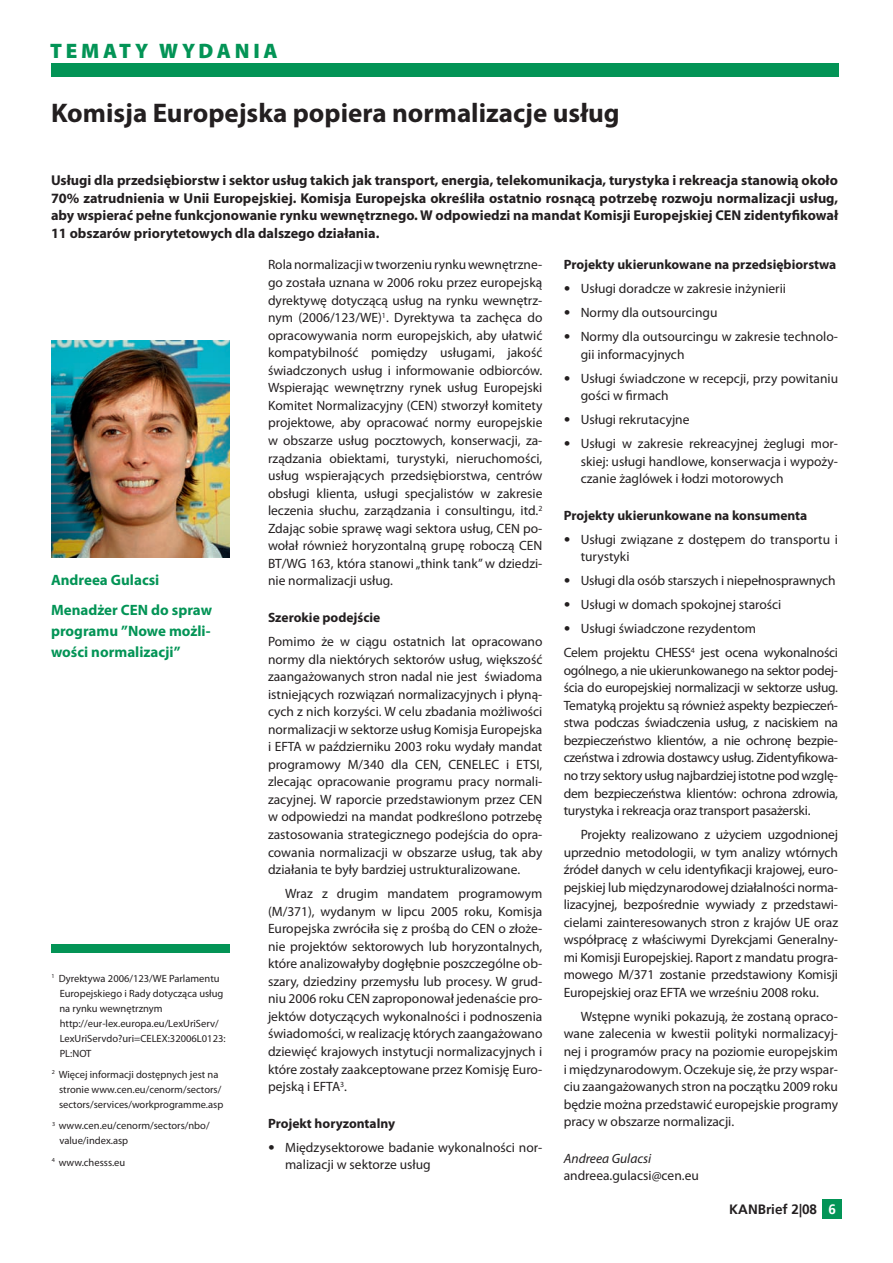
<style>
.page{position:relative;width:893px;height:1263px;background:#fff}
.page>*{position:absolute;margin:0;border:0;box-sizing:border-box;transform-origin:0 0}
.t1{font:700 27px "Myriad Pro";color:#231f20}
.t2{font:900 21px "Myriad Pro";letter-spacing:.18em;color:#039456}
.t3{font:700 15px/29.5px "Myriad Pro";color:#039456}
.t4{font:700 14.25px/17.5px "Myriad Pro";color:#231f20;text-align:justify}
.t5{font:13.5px/17.5px "Myriad Pro";color:#231f20;text-align:justify}
.t6{font:700 13.5px "Myriad Pro";color:#231f20}
.t7{font:13.5px/24px "Myriad Pro";letter-spacing:-.02em;color:#231f20}
.t8{font:italic 13.5px "Myriad Pro";color:#231f20}
.t9{font:700 13.5px "Frutiger 65";color:#231f20}
.t10{font:10.5px/15px "Myriad Pro";color:#231f20}
.s1{font-family:"Frutiger 45";font-weight:300}
.s2{color:#fff}
</style>
<div class="page">
<div style="left:51px;top:64px;width:787px;height:13px;background:#039456"></div>
<div style="left:822px;top:1199px;width:20px;height:20px;background:#039456"></div>
<img style="left:51px;top:340px;width:179px;height:217px">
<div style="left:51px;top:944px;width:179px;height:8px;background:#039456"></div>
<h2 class="t2" style="left:50px;top:43px;width:229px">TEMATY WYDANIA</h2>
<h1 class="t1" style="left:51px;top:103px;width:570px">Komisja Europejska popiera normalizacje usług</h1>
<p class="t4" style="left:51px;top:172px;width:788px">Usługi dla przedsiębiorstw i sektor usług takich jak transport, energia, telekomunikacja, turystyka i rekreacja stanowią około 70% zatrudnienia w Unii Europejskiej. Komisja Europejska określiła ostatnio rosnącą potrzebę rozwoju normalizacji usług, aby wspierać pełne funkcjonowanie rynku wewnętrznego. W odpowiedzi na mandat Komisji Europejskiej CEN zidentyfikował 11 obszarów priorytetowych dla dalszego działania.</p>
<p class="t3" style="left:51px;top:566px;width:162px">Andreea Gulacsi<br>Menadżer CEN do spraw</p>
<p class="t3" style="left:51px;top:621px;width:161px;line-height:21px">programu ”Nowe możli&shy;wości normalizacji”</p>
<p class="t10" style="left:59px;top:971px;width:168px;text-indent:-8px"><sup>1</sup> Dyrektywa 2006/123/WE Parlamentu<br>Europejskiego i Rady dotycząca usług na rynku wewnętrznym http://eur-lex.europa.eu/LexUriServ/<br>LexUriServdo?uri=CELEX:32006L0123:<br>PL:NOT</p>
<p class="t10" style="left:59px;top:1068px;width:166px;text-indent:-7px"><sup>2</sup> Więcej informacji dostępnych jest na stronie www.cen.eu/cenorm/sectors/ sectors/services/workprogramme.asp</p>
<p class="t10" style="left:59px;top:1119px;width:152px;text-indent:-7px"><sup>3</sup> www.cen.eu/cenorm/sectors/nbo/ value/index.asp</p>
<p class="t10" style="left:52px;top:1155px;width:75px"><sup>4</sup> www.chesss.eu</p>
<p class="t5" style="left:268px;top:257px;width:276px">Rola normalizacji w tworzeniu rynku wewnętrzne&shy;go została uznana w 2006 roku przez europejską dyrektywę dotyczącą usług na rynku wewnętrz&shy;nym (2006/123/WE)<sup>1</sup>. Dyrektywa ta zachęca do opracowywania norm europejskich, aby ułatwić kompatybilność pomiędzy usługami, jakość świadczonych usług i informowanie odbiorców.<br>Wspierając wewnętrzny rynek usług Europejski Komitet Normalizacyjny (CEN) stworzył komitety projektowe, aby opracować normy europejskie w obszarze usług pocztowych, konserwacji, za&shy;rządzania obiektami, turystyki, nieruchomości, usług wspierających przedsiębiorstwa, centrów obsługi klienta, usługi specjalistów w zakresie leczenia słuchu, zarządzania i consultingu, itd.<sup>2<br></sup>Zdając sobie sprawę wagi sektora usług, CEN po&shy;wołał również horyzontalną grupę roboczą CEN BT/WG 163, która stanowi „think tank” w dziedzi&shy;nie normalizacji usług.</p>
<p class="t6" style="left:268px;top:612px;width:114px">Szerokie podejście</p>
<p class="t5" style="left:268px;top:634px;width:276px">Pomimo że w ciągu ostatnich lat opracowano normy dla niektórych sektorów usług, większość zaangażowanych stron nadal nie jest świadoma istniejących rozwiązań normalizacyjnych i płyną&shy;cych z nich korzyści. W celu zbadania możliwości normalizacji w sektorze usług Komisja Europejska i EFTA w październiku 2003 roku wydały mandat programowy M/340 dla CEN, CENELEC i ETSI, zlecając opracowanie programu pracy normali&shy;zacyjnej. W raporcie przedstawionym przez CEN w odpowiedzi na mandat podkreślono potrzebę zastosowania strategicznego podejścia do opra&shy;cowania normalizacji w obszarze usług, tak aby działania te były bardziej ustrukturalizowane.</p>
<p class="t5" style="left:268px;top:886px;width:276px;text-indent:17px">Wraz z drugim mandatem programowym (M/371), wydanym w lipcu 2005 roku, Komisja Europejska zwróciła się z prośbą do CEN o złoże&shy;nie projektów sektorowych lub horyzontalnych, które analizowałyby dogłębnie poszczególne ob&shy;szary, dziedziny przemysłu lub procesy. W grud&shy;niu 2006 roku CEN zaproponował jedenaście pro&shy;jektów dotyczących wykonalności i podnoszenia świadomości, w realizację których zaangażowano dziewięć krajowych instytucji normalizacyjnych i które zostały zaakceptowane przez Komisję Euro&shy;pejską i EFTA<sup>3</sup>.</p>
<p class="t6" style="left:268px;top:1118px;width:129px">Projekt horyzontalny</p>
<p class="t5" style="left:285px;top:1139px;width:259px;text-indent:-17px"><span class="s1">•</span> Międzysektorowe badanie wykonalności nor&shy;malizacji w sektorze usług</p>
<p class="t6" style="left:563px;top:260px;width:274px">Projekty ukierunkowane na przedsiębiorstwa</p>
<p class="t5" style="left:563px;top:281px;width:224px"><span class="s1">•</span> Usługi doradcze w zakresie inżynierii</p>
<p class="t5" style="left:563px;top:305px;width:155px"><span class="s1">•</span> Normy dla outsourcingu</p>
<p class="t5" style="left:580px;top:329px;width:259px;text-indent:-17px"><span class="s1">•</span> Normy dla outsourcingu w zakresie technolo&shy;gii informacyjnych</p>
<p class="t5" style="left:580px;top:370px;width:259px;text-indent:-17px"><span class="s1">•</span> Usługi świadczone w recepcji, przy powitaniu gości w firmach</p>
<p class="t5" style="left:563px;top:412px;width:127px"><span class="s1">•</span> Usługi rekrutacyjne</p>
<p class="t5" style="left:580px;top:436px;width:259px;text-indent:-17px"><span class="s1">•</span> Usługi w zakresie rekreacyjnej żeglugi mor&shy;skiej: usługi handlowe, konserwacja i wypoży&shy;czanie żaglówek i łodzi motorowych</p>
<p class="t6" style="left:563px;top:510px;width:245px">Projekty ukierunkowane na konsumenta</p>
<p class="t5" style="left:580px;top:531px;width:259px;text-indent:-17px"><span class="s1">•</span> Usługi związane z dostępem do transportu i turystyki</p>
<p class="t5" style="left:563px;top:573px;width:273px"><span class="s1">•</span> Usługi dla osób starszych i niepełnosprawnych</p>
<p class="t5" style="left:563px;top:597px;width:219px"><span class="s1">•</span> Usługi w domach spokojnej starości</p>
<p class="t7" style="left:563px;top:617px;width:276px"><span class="s1">•</span> Usługi świadczone rezydentom<br>Celem projektu CHESS<sup>4</sup> jest ocena wykonalności</p>
<p class="t5" style="left:563px;top:662px;width:276px">ogólnego, a nie ukierunkowanego na sektor podej&shy;ścia do europejskiej normalizacji w sektorze usług.<br>Tematyką projektu są również aspekty bezpieczeń&shy;stwa podczas świadczenia usług, z naciskiem na bezpieczeństwo klientów, a nie ochronę bezpie&shy;czeństwa i zdrowia dostawcy usług. Zidentyfikowa&shy;no trzy sektory usług najbardziej istotne pod wzglę&shy;dem bezpieczeństwa klientów: ochrona zdrowia, turystyka i rekreacja oraz transport pasażerski.</p>
<p class="t5" style="left:563px;top:827px;width:276px;text-indent:17px">Projekty realizowano z użyciem uzgodnionej uprzednio metodologii, w tym analizy wtórnych źródeł danych w celu identyfikacji krajowej, euro&shy;pejskiej lub międzynarodowej działalności norma&shy;lizacyjnej, bezpośrednie wywiady z przedstawi&shy;cielami zainteresowanych stron z krajów UE oraz współpracę z właściwymi Dyrekcjami Generalny&shy;mi Komisji Europejskiej. Raport z mandatu progra&shy;mowego M/371 zostanie przedstawiony Komisji Europejskiej oraz EFTA we wrześniu 2008 roku.</p>
<p class="t5" style="left:563px;top:1008px;width:276px;text-indent:17px">Wstępne wyniki pokazują, że zostaną opraco&shy;wane zalecenia w kwestii polityki normalizacyj&shy;nej i programów pracy na poziomie europejskim i międzynarodowym. Oczekuje się, że przy wspar&shy;ciu zaangażowanych stron na początku 2009 roku będzie można przedstawić europejskie programy pracy w obszarze normalizacji.</p>
<p class="t8" style="left:563px;top:1153px;width:89px">Andreea Gulacsi</p>
<p class="t5" style="left:563px;top:1168px;width:137px">andreea.gulacsi@cen.eu</p>
<p class="t9" style="left:729px;top:1204px;width:108px">KANBrief 2|08 <span class="s2">6</span></p>
</div>
